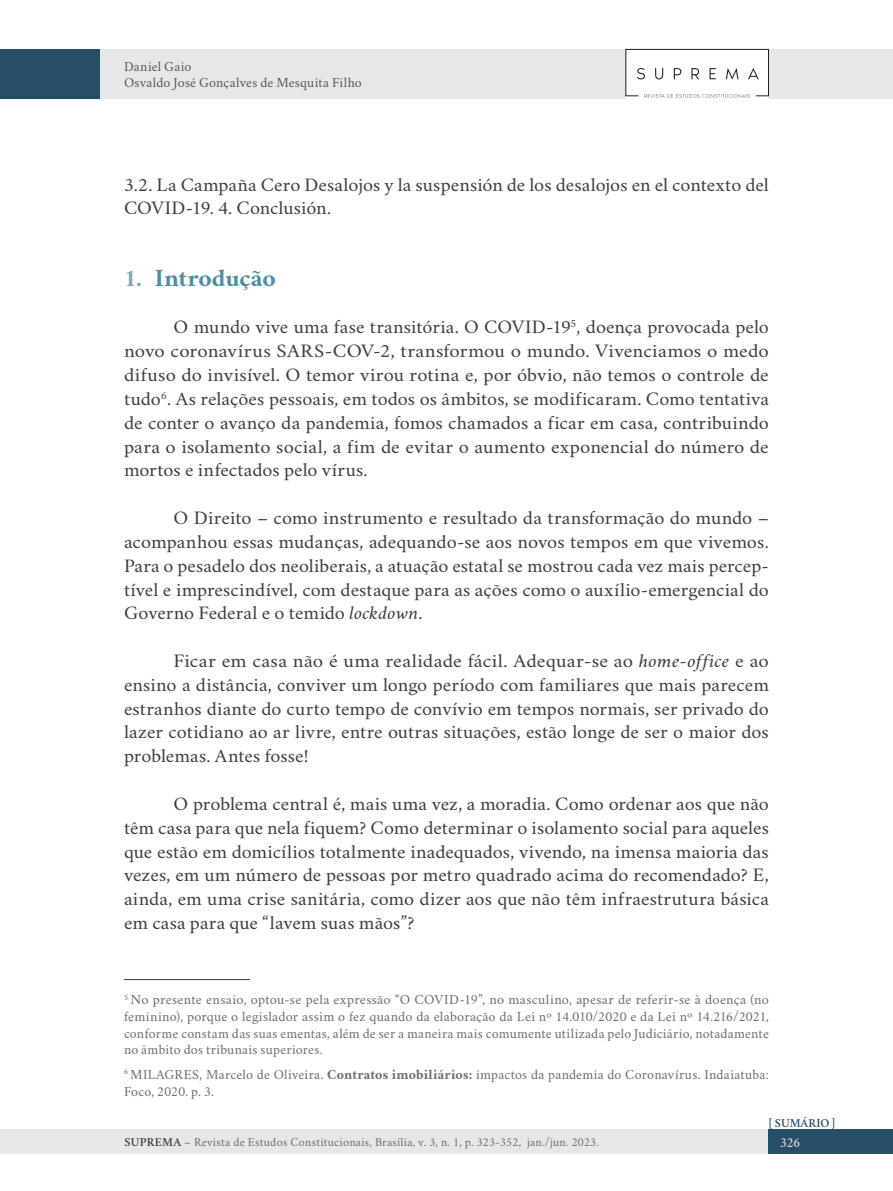
<style>
.page{position:relative;width:893px;height:1191px;background:#fff}
.page>*{position:absolute;margin:0;border:0;box-sizing:border-box;transform-origin:0 0}
.t1{font:700 24.5px "Crimson";letter-spacing:-.005em;color:#4c8ea4;scale:1.05 1}
.texto_corrido_pt{font:19.25px/23.8px "Crimson";color:#3e3e3f;text-align:justify;scale:1.05 1}
.texto_corrido_pt-2{font:19.25px/23.8px "Crimson";color:#3e3e3f;text-align:justify;scale:1.06 1}
.texto_corrido_pt-3{font:19.25px/23.8px "Crimson";color:#3e3e3f;text-align:justify;scale:1.08 1}
.TEXTO_CORRIDO_SEM_T{font:19.25px/23.8px "Crimson";color:#3e3e3f;scale:1.05 1}
.FOOTNOTE{font:14px/16.6px "Crimson";letter-spacing:.015em;color:#6c6d70;text-align:justify}
.t2{font:14px/15.8px "Crimson";letter-spacing:.015em;color:#57585a}
.t3{font:600 14px "Crimson";color:#d1d2d4}
.t4{font:12.25px "Crimson";letter-spacing:.02em;color:#6c6d70}
.t5{font:600 12.25px "Crimson";color:#254e69}
.s1{color:#7fa8b9}
.s2{font-style:italic}
.s3{font-weight:700}
.s4{font-weight:600;color:#3e3e3f}
</style>
<div class="page">
<div style="left:0;top:1129px;width:790px;height:25px;background:#e6e7e9"></div>
<div style="left:0;top:49px;width:892px;height:50px;background:#e6e7e9"></div>
<div style="left:768px;top:1129px;width:124px;height:25px;background:#254e69"></div>
<div style="left:0;top:49px;width:99px;height:50px;background:#254e69"></div>
<div style="left:626px;top:50px;width:142px;height:49px;background:#fff"></div>
<svg style="left:625px;top:48px;width:144px;height:50px"></svg>
<hr style="left:124px;top:979px;width:126px;height:1px;background:#3e3e3f">
<p class="t2" style="left:124px;top:57px;width:239px">Daniel Gaio<br>Osvaldo José Gonçalves de Mesquita Filho</p>
<p class="TEXTO_CORRIDO_SEM_T" style="left:124px;top:170px;width:616px">3.2. La Campaña Cero Desalojos y la suspensión de los desalojos en el contexto del<br>COVID-19. 4. Conclusión.</p>
<p class="t1" style="left:124px;top:259px;width:146px"><span class="s1">1.</span> Introdução</p>
<p class="texto_corrido_pt" style="left:124px;top:313px;width:616px;text-indent:50px">O mundo vive uma fase transitória. O COVID-19<sup>5</sup>, doença provocada pelo novo coronavírus SARS-COV-2, transformou o mundo. Vivenciamos o medo difuso do invisível. O temor virou rotina e, por óbvio, não temos o controle de tudo<sup>6</sup>. As relações pessoais, em todos os âmbitos, se modificaram. Como tentativa de conter o avanço da pandemia, fomos chamados a ficar em casa, contribuindo para o isolamento social, a fim de evitar o aumento exponencial do número de mortos e infectados pelo vírus.</p>
<p class="texto_corrido_pt-2" style="left:124px;top:503px;width:610px;text-indent:50px">O Direito – como instrumento e resultado da transformação do mundo – acompanhou essas mudanças, adequando-se aos novos tempos em que vivemos.<br>Para o pesadelo dos neoliberais, a atuação estatal se mostrou cada vez mais percep&shy;tível e imprescindível, com destaque para as ações como o auxílio-emergencial do Governo Federal e o temido <span class="s2">lockdown</span>.</p>
<p class="texto_corrido_pt-3" style="left:124px;top:646px;width:599px;text-indent:50px">Ficar em casa não é uma realidade fácil. Adequar-se ao <span class="s2">home-office</span> e ao ensino a distância, conviver um longo período com familiares que mais parecem estranhos diante do curto tempo de convívio em tempos normais, ser privado do lazer cotidiano ao ar livre, entre outras situações, estão longe de ser o maior dos problemas. Antes fosse!</p>
<p class="texto_corrido_pt" style="left:124px;top:789px;width:616px;text-indent:50px">O problema central é, mais uma vez, a moradia. Como ordenar aos que não têm casa para que nela fiquem? Como determinar o isolamento social para aqueles que estão em domicílios totalmente inadequados, vivendo, na imensa maioria das vezes, em um número de pessoas por metro quadrado acima do recomendado? E, ainda, em uma crise sanitária, como dizer aos que não têm infraestrutura básica em casa para que “lavem suas mãos”?</p>
<p class="FOOTNOTE" style="left:124px;top:989px;width:646px"><sup>5</sup> No presente ensaio, optou-se pela expressão “O COVID-19”, no masculino, apesar de referir-se à doença (no feminino), porque o legislador assim o fez quando da elaboração da Lei nº 14.010/2020 e da Lei nº 14.216/2021, conforme constam das suas ementas, além de ser a maneira mais comumente utilizada pelo Judiciário, notadamente no âmbito dos tribunais superiores.</p>
<p class="FOOTNOTE" style="left:124px;top:1064px;width:646px"><sup>6</sup> MILAGRES, Marcelo de Oliveira. <span class="s3">Contratos imobiliários:</span> impactos da pandemia do Coronavírus. Indaiatuba:<br>Foco, 2020. p. 3.</p>
<p class="t5" style="left:769px;top:1114px;width:68px">[ SUMÁRIO ]</p>
<p class="t4" style="left:125px;top:1132px;width:476px"><span class="s4">SUPREMA</span> – Revista de Estudos Constitucionais, Brasília, v. 3, n. 1, p. 323-352, jan./jun. 2023.</p>
<p class="t3" style="left:780px;top:1132px;width:21px">326</p>
</div>
